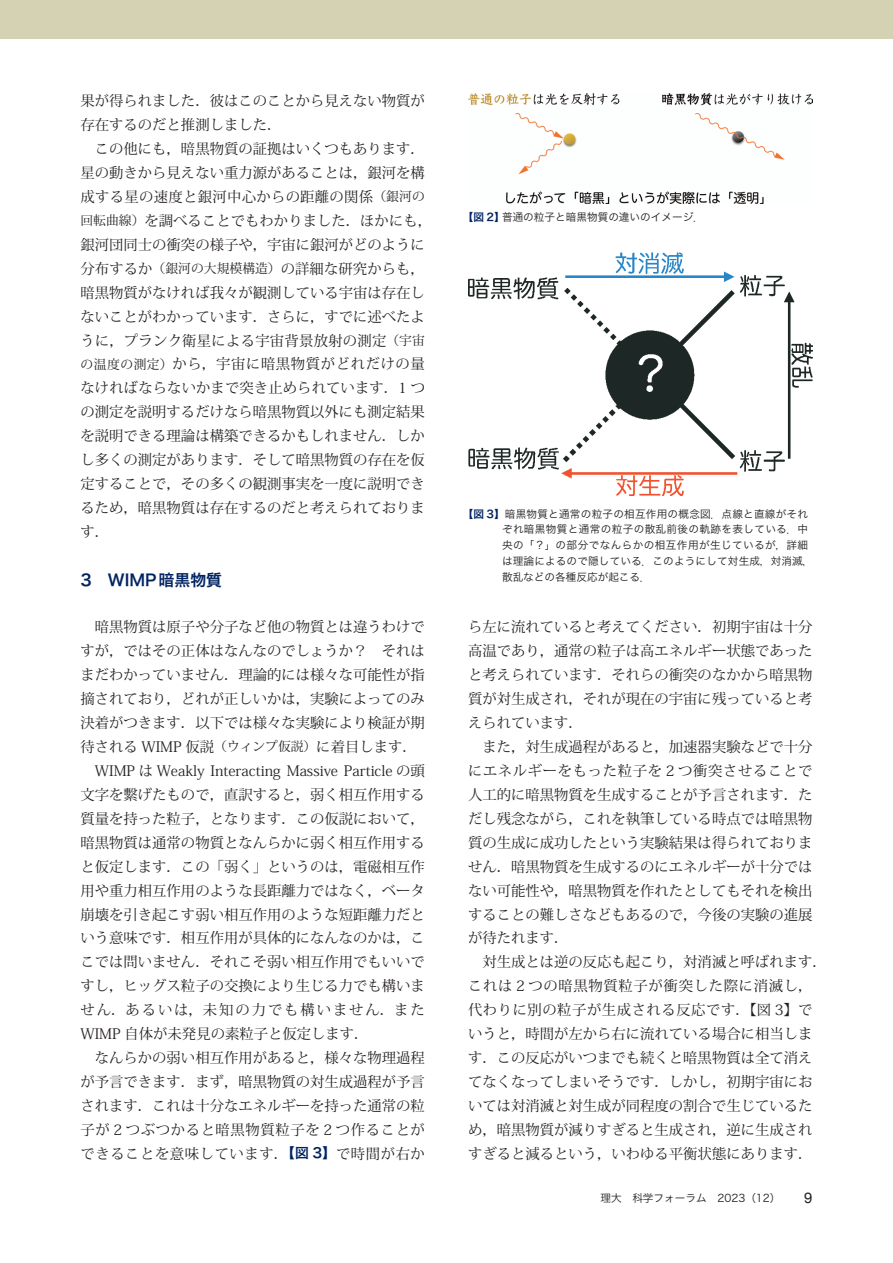
<style>
.page{position:relative;width:893px;height:1263px;background:#fff}
.page>*{position:absolute;margin:0;border:0;box-sizing:border-box;transform-origin:0 0}
.t1{font:15.9px "Hira Kaku Pro N W6";color:#002361}
.t2{font:14.85px "Helvetica Neue";color:#231f20}
.t3{font:14.4px/23.9px "Koz Min Pr 6 N";color:#231f20}
.t4{font:10.65px/15.9px "Hira Kaku Pro W3";letter-spacing:.02em;color:#231f20}
.t5{font:10.65px "Hira Kaku Pro W3";color:#231f20}
.s1{font-size:12.75px}
.s2{font-family:"Hira Kaku Pro W6";font-size:13.8px;color:#002361}
.s3{font-family:"Hira Kaku Pro W6";color:#002361}
</style>
<div class="page">
<div style="left:0;top:0;width:893px;height:38px;background:#d5d2b4"></div>
<img style="left:468px;top:252px;width:344px;height:243px">
<img style="left:468px;top:94px;width:344px;height:110px">
<p class="t3" style="left:81px;top:89px;width:353px">果が得られました．彼はこのことから見えない物質が存在するのだと推測しました．<br>　この他にも，暗黒物質の証拠はいくつもあります．星の動きから見えない重力源があることは，銀河を構成する星の速度と銀河中心からの距離の関係<span class="s1">（銀河の回転曲線）</span>を調べることでもわかりました．ほかにも，銀河団同士の衝突の様子や，宇宙に銀河がどのように分布するか<span class="s1">（銀河の大規模構造）</span>の詳細な研究からも，</p>
<p class="t3" style="left:81px;top:281px;width:346px;text-align:justify">暗黒物質がなければ我々が観測している宇宙は存在しないことがわかっています．さらに，すでに述べたように，プランク衛星による宇宙背景放射の測定<span class="s1">（宇宙の温度の測定）</span>から，宇宙に暗黒物質がどれだけの量なければならないかまで突き止められています．1 つの測定を説明するだけなら暗黒物質以外にも測定結果を説明できる理論は構築できるかもしれません．しかし多くの測定があります．そして暗黒物質の存在を仮定することで，その多くの観測事実を一度に説明できるため，暗黒物質は存在するのだと考えられております．</p>
<p class="t1" style="left:81px;top:566px;width:143px">3　WIMP暗黒物質</p>
<p class="t3" style="left:81px;top:615px;width:346px">　暗黒物質は原子や分子など他の物質とは違うわけですが，ではその正体はなんなのでしょうか？　それはまだわかっていません．理論的には様々な可能性が指摘されており，どれが正しいかは，実験によってのみ決着がつきます．以下では様々な実験により検証が期待される WIMP 仮説<span class="s1">（ウィンプ仮説）</span>に着目します．　WIMP は Weakly Interacting Massive Particle の頭文字を繫げたもので，直訳すると，弱く相互作用する質量を持った粒子，となります．この仮説において，暗黒物質は通常の物質となんらかに弱く相互作用すると仮定します．この「弱く」というのは，電磁相互作用や重力相互作用のような長距離力ではなく，ベータ崩壊を引き起こす弱い相互作用のような短距離力だという意味です．相互作用が具体的になんなのかは，ここでは問いません．それこそ弱い相互作用でもいいですし，ヒッグス粒子の交換により生じる力でも構いません．あるいは，未知の力でも構いません．また<br>WIMP 自体が未発見の素粒子と仮定します．<br>　なんらかの弱い相互作用があると，様々な物理過程が予言できます．まず，暗黒物質の対生成過程が予言されます．これは十分なエネルギーを持った通常の粒子が 2 つぶつかると暗黒物質粒子を 2 つ作ることができることを意味しています．<span class="s2">【図 3】</span>で時間が右か</p>
<p class="t5" style="left:463px;top:208px;width:243px"><span class="s3">【図 2】</span>普通の粒子と暗黒物質の違いのイメージ．</p>
<p class="t4" style="left:502px;top:505px;width:313px;text-indent:-39px"><span class="s3">【図 3】</span>暗黒物質と通常の粒子の相互作用の概念図．点線と直線がそれぞれ暗黒物質と通常の粒子の散乱前後の軌跡を表している．中央の「？」の部分でなんらかの相互作用が生じているが，詳細は理論によるので隠している．このようにして対生成，対消滅，散乱などの各種反応が起こる．</p>
<p class="t3" style="left:468px;top:615px;width:360px">ら左に流れていると考えてください．初期宇宙は十分高温であり，通常の粒子は高エネルギー状態であったと考えられています．それらの衝突のなかから暗黒物質が対生成され，それが現在の宇宙に残っていると考えられています．<br>　また，対生成過程があると，加速器実験などで十分にエネルギーをもった粒子を 2 つ衝突させることで人工的に暗黒物質を生成することが予言されます．ただし残念ながら，これを執筆している時点では暗黒物質の生成に成功したという実験結果は得られておりません．暗黒物質を生成するのにエネルギーが十分ではない可能性や，暗黒物質を作れたとしてもそれを検出することの難しさなどもあるので，今後の実験の進展が待たれます．<br>　対生成とは逆の反応も起こり，対消滅と呼ばれます．これは 2 つの暗黒物質粒子が衝突した際に消滅し，代わりに別の粒子が生成される反応です．【図 3】でいうと，時間が左から右に流れている場合に相当します．この反応がいつまでも続くと暗黒物質は全て消えてなくなってしまいそうです．しかし，初期宇宙においては対消滅と対生成が同程度の割合で生じているため，暗黒物質が減りすぎると生成され，逆に生成されすぎると減るという，いわゆる平衡状態にあります．</p>
<p class="t5" style="left:600px;top:1189px;width:182px">理大　科学フォーラム　2023（12）</p>
<p class="t2" style="left:804px;top:1187px;width:10px">9</p>
</div>
